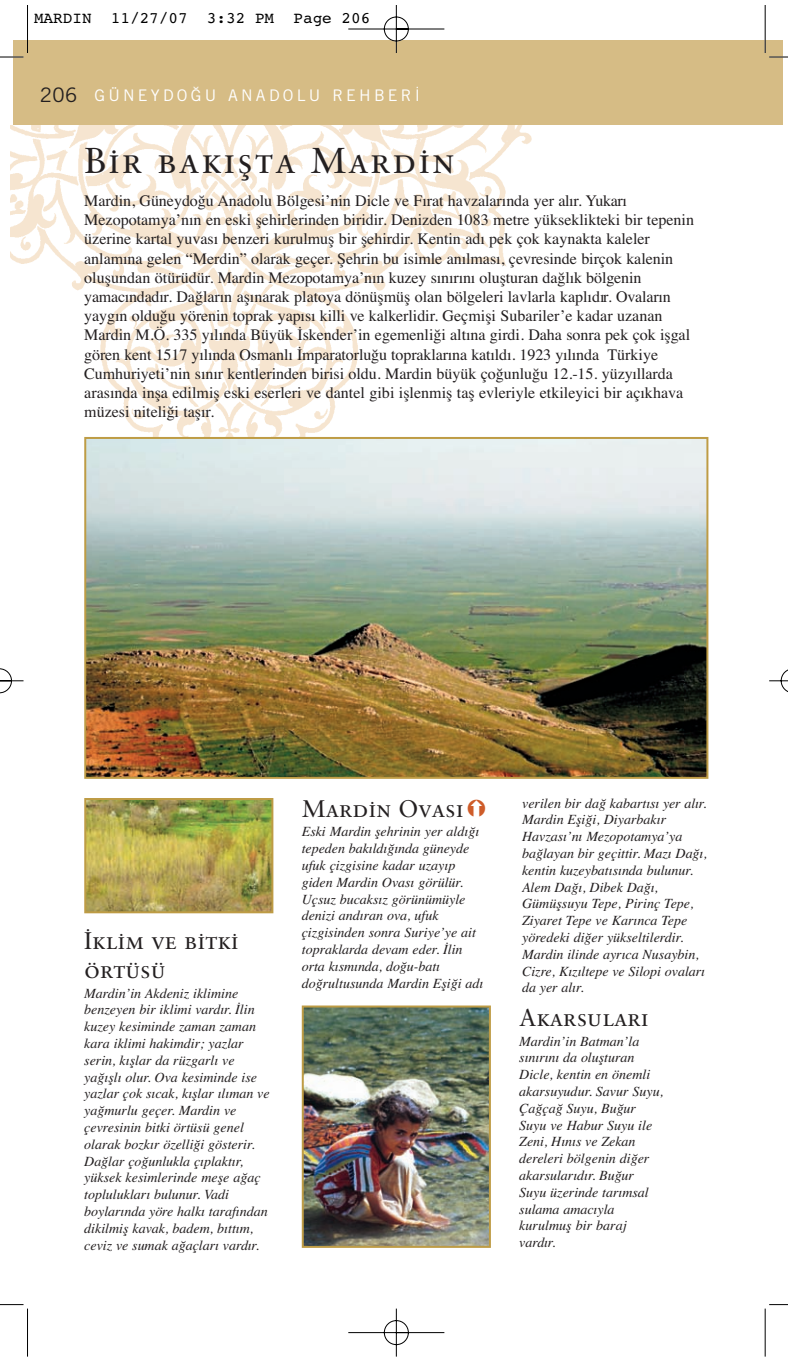
<style>
.page{position:relative;width:788px;height:1361px;background:#fff}
.page>*{position:absolute;margin:0;border:0;box-sizing:border-box;transform-origin:0 0}
.t1{font:36px "Sabon Roman SC";letter-spacing:.055em;color:#231f20}
.t2{font:24px/28.8px "Sabon Roman SC";color:#231f20}
.t3{font:16px/19.2px "Times TU";color:#231f20}
.t4{font:16px "Courier TU";color:#000}
.t5{font:16px "Trade Gothic";letter-spacing:.2em;color:#fff}
.t6{font:italic 14px/16.8px "Times TU";color:#231f20}
.s1{font-size:20px;color:#231f20}
</style>
<div class="page">
<img style="left:0;top:5px;width:787px;height:1352px">
<svg style="left:467px;top:799px;width:18px;height:17px"></svg>
<p class="t4" style="left:34px;top:12px;width:338px">MARDIN 11/27/07 3:32 PM Page 206</p>
<p class="t5" style="left:40px;top:90px;width:381px"><span class="s1">206</span> GÜNEYDO⁄U ANADOLU REHBER‹</p>
<h1 class="t1" style="left:84px;top:145px;width:371px">Bir bak›flta Mardin</h1>
<p class="t3" style="left:84px;top:193px;width:611px">Mardin, Güneydoğu Anadolu Bölgesi’nin Dicle ve Fırat havzalarında yer alır. Yukarı Mezopotamya’nın en eski şehirlerinden biridir. Denizden 1083 metre yükseklikteki bir tepenin üzerine kartal yuvası benzeri kurulmuş bir şehirdir. Kentin adı pek çok kaynakta kaleler anlamına gelen “Merdin” olarak geçer. Şehrin bu isimle anılması, çevresinde birçok kalenin oluşundan ötürüdür. Mardin Mezopotamya’nın kuzey sınırını oluşturan dağlık bölgenin yamacındadır. Dağların aşınarak platoya dönüşmüş olan bölgeleri lavlarla kaplıdır. Ovaların yaygın olduğu yörenin toprak yapısı killi ve kalkerlidir. Geçmişi Subariler’e kadar uzanan Mardin M.Ö. 335 yılında Büyük İskender’in egemenliği altına girdi. Daha sonra pek çok işgal gören kent 1517 yılında Osmanlı İmparatorluğu topraklarına katıldı. 1923 yılında Türkiye Cumhuriyeti’nin sınır kentlerinden birisi oldu. Mardin büyük çoğunluğu 12.-15. yüzyıllarda arasında inşa edilmiş eski eserleri ve dantel gibi işlenmiş taş evleriyle etkileyici bir açıkhava müzesi niteliği taşır.</p>
<h2 class="t2" style="left:84px;top:928px;width:156px">‹klim ve bitki örtüsü</h2>
<p class="t6" style="left:84px;top:986px;width:187px">Mardin’in Akdeniz iklimine benzeyen bir iklimi vardır. İlin kuzey kesiminde zaman zaman kara iklimi hakimdir; yazlar serin, kışlar da rüzgarlı ve yağışlı olur. Ova kesiminde ise yazlar çok sıcak, kışlar ılıman ve yağmurlu geçer. Mardin ve çevresinin bitki örtüsü genel olarak bozkır özelliği gösterir.<br>Dağlar çoğunlukla çıplaktır, yüksek kesimlerinde meşe ağaç toplulukları bulunur. Vadi boylarında yöre halkı tarafından dikilmiş kavak, badem, bıttım, ceviz ve sumak ağaçları vardır.</p>
<h2 class="t2" style="left:302px;top:796px;width:163px">Mardin Ovas›</h2>
<p class="t6" style="left:302px;top:824px;width:183px">Eski Mardin şehrinin yer aldığı tepeden bakıldığında güneyde ufuk çizgisine kadar uzayıp giden Mardin Ovası görülür.<br>Uçsuz bucaksız görünümüyle denizi andıran ova, ufuk çizgisinden sonra Suriye’ye ait topraklarda devam eder. İlin orta kısmında, doğu-batı doğrultusunda Mardin Eşiği adı</p>
<p class="t6" style="left:522px;top:796px;width:186px">verilen bir dağ kabartısı yer alır.<br>Mardin Eşiği, Diyarbakır<br>Havzası’nı Mezopotamya’ya bağlayan bir geçittir. Mazı Dağı, kentin kuzeybatısında bulunur.<br>Alem Dağı, Dibek Dağı,<br>Gümüşsuyu Tepe, Pirinç Tepe,<br>Ziyaret Tepe ve Karınca Tepe yöredeki diğer yükseltilerdir.<br>Mardin ilinde ayrıca Nusaybin,<br>Cizre, Kızıltepe ve Silopi ovaları da yer alır.</p>
<h2 class="t2" style="left:519px;top:1005px;width:131px">Akarsular›</h2>
<p class="t6" style="left:519px;top:1034px;width:145px">Mardin’in Batman’la sınırını da oluşturan<br>Dicle, kentin en önemli akarsuyudur. Savur Suyu,<br>Çağçağ Suyu, Buğur<br>Suyu ve Habur Suyu ile<br>Zeni, Hınıs ve Zekan dereleri bölgenin diğer akarsularıdır. Buğur<br>Suyu üzerinde tarımsal sulama amacıyla kurulmuş bir baraj vardır.</p>
</div>
